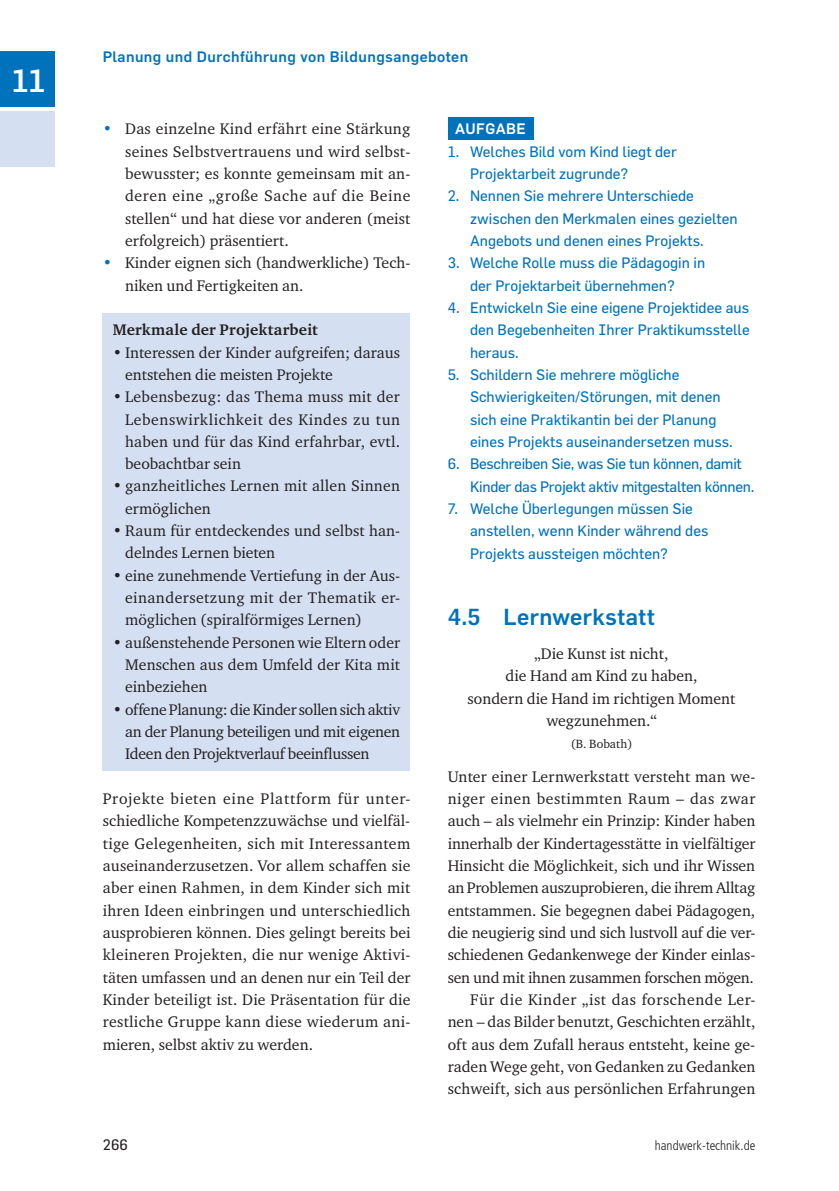
<style>
.page{position:relative;width:839px;height:1191px;background:#fff}
.page>*{position:absolute;margin:0;border:0;box-sizing:border-box;transform-origin:0 0}
.t1{font:500 31.5px "Flama";color:#fff}
.t2{font:500 22.75px "Flama";letter-spacing:.015em;color:#0072bc}
.t3{font:15.75px/22.4px "Charter ITC Regu OS";color:#231f20;text-align:justify}
.t4{font:15.75px "Charter ITC Bold OS";letter-spacing:.02em;color:#231f20}
.t5{font:14.88px/22.4px "Flama";color:#0072bc}
.t6{font:14.88px/22.4px "Flama";letter-spacing:-.02em;color:#0072bc}
.t7{font:500 14.88px "Flama";letter-spacing:.03em;color:#0072bc}
.t8{font:500 14.88px "Flama";letter-spacing:.03em;color:#fff}
.t9{font:14.88px "Flama";color:#231f20}
.t10{font:300 condensed 13.12px "Frutiger LT Std";color:#231f20}
.t11{font:12.25px "Charter ITC Regu OS";color:#231f20}
.s1{color:#0072bc}
</style>
<div class="page">
<div style="left:0;top:51px;width:54px;height:56px;background:#0072bc"></div>
<div style="left:0;top:111px;width:54px;height:56px;background:#d4e0f1"></div>
<div style="left:448px;top:117px;width:85px;height:23px;background:#0072bc"></div>
<div style="left:103px;top:313px;width:307px;height:457px;background:#d4e0f1"></div>
<h1 class="t1" style="left:12px;top:61px;width:36px">11</h1>
<p class="t7" style="left:103px;top:48px;width:367px">Planung und Durchführung von Bildungsangeboten</p>
<p class="t3" style="left:125px;top:117px;width:287px;text-indent:-22px"><span class="s1">•</span> Das einzelne Kind erfährt eine Stärkung seines Selbstvertrauens und wird selbst&shy;bewusster; es konnte gemeinsam mit an&shy;deren eine „große Sache auf die Beine stellen“ und hat diese vor anderen (meist erfolgreich) präsentiert.</p>
<p class="t3" style="left:125px;top:251px;width:287px;text-indent:-22px"><span class="s1">•</span> Kinder eignen sich (handwerkliche) Tech&shy;niken und Fertigkeiten an.</p>
<p class="t4" style="left:113px;top:320px;width:207px">Merkmale der Projektarbeit</p>
<p class="t3" style="left:125px;top:341px;width:276px;text-indent:-12px">• Interessen der Kinder aufgreifen; daraus entstehen die meisten Projekte</p>
<p class="t3" style="left:125px;top:385px;width:276px;text-indent:-12px">• Lebensbezug: das Thema muss mit der Lebenswirklichkeit des Kindes zu tun haben und für das Kind erfahrbar, evtl. beobachtbar sein</p>
<p class="t3" style="left:125px;top:475px;width:276px;text-indent:-12px">• ganzheitliches Lernen mit allen Sinnen ermöglichen</p>
<p class="t3" style="left:125px;top:519px;width:276px;text-indent:-12px">• Raum für entdeckendes und selbst han&shy;delndes Lernen bieten</p>
<p class="t3" style="left:125px;top:564px;width:276px;text-indent:-12px">• eine zunehmende Vertiefung in der Aus&shy;einandersetzung mit der Thematik er&shy;möglichen (spiralförmiges Lernen)</p>
<p class="t3" style="left:125px;top:631px;width:276px;text-indent:-12px">• außenstehende Personen wie Eltern oder Menschen aus dem Umfeld der Kita mit einbeziehen</p>
<p class="t3" style="left:125px;top:698px;width:276px;text-indent:-12px">• offene Planung: die Kinder sollen sich aktiv an der Planung beteiligen und mit eigenen Ideen den Projektverlauf beeinflussen</p>
<p class="t3" style="left:103px;top:787px;width:309px">Projekte bieten eine Plattform für unter&shy;schiedliche Kompetenzzuwächse und vielfäl&shy;tige Gelegenheiten, sich mit Interessantem auseinanderzusetzen. Vor allem schaffen sie aber einen Rahmen, in dem Kinder sich mit ihren Ideen einbringen und unterschiedlich ausprobieren können. Dies gelingt bereits bei kleineren Projekten, die nur wenige Aktivi&shy;täten umfassen und an denen nur ein Teil der Kinder beteiligt ist. Die Präsentation für die restliche Gruppe kann diese wiederum ani&shy;mieren, selbst aktiv zu werden.</p>
<p class="t9" style="left:103px;top:1136px;width:27px">266</p>
<p class="t8" style="left:455px;top:120px;width:72px">AUFGABE</p>
<p class="t5" style="left:470px;top:140px;width:208px;text-indent:-22px">1. Welches Bild vom Kind liegt der<br>Projektarbeit zugrunde?</p>
<p class="t5" style="left:470px;top:184px;width:269px;text-indent:-22px">2. Nennen Sie mehrere Unterschiede zwischen den Merkmalen eines gezielten<br>Angebots und denen eines Projekts.</p>
<p class="t5" style="left:448px;top:251px;width:259px;text-align:center">3. Welche Rolle muss die Pädagogin in der Projektarbeit übernehmen?</p>
<p class="t5" style="left:470px;top:296px;width:281px;text-align:justify;text-indent:-22px">4. Entwickeln Sie eine eigene Projektidee aus den Begebenheiten Ihrer Praktikumsstelle heraus.</p>
<p class="t5" style="left:470px;top:363px;width:264px;text-indent:-22px">5. Schildern Sie mehrere mögliche Schwierigkeiten/Störungen, mit denen sich eine Praktikantin bei der Planung eines Projekts auseinandersetzen muss.</p>
<p class="t6" style="left:470px;top:452px;width:286px;text-indent:-22px">6. Beschreiben Sie, was Sie tun können, damit<br>Kinder das Projekt aktiv mitgestalten können.</p>
<p class="t5" style="left:470px;top:497px;width:240px;text-indent:-22px">7. Welche Überlegungen müssen Sie anstellen, wenn Kinder während des<br>Projekts aussteigen möchten?</p>
<p class="t2" style="left:448px;top:604px;width:208px">4.5 Lernwerkstatt</p>
<p class="t3" style="left:467px;top:642px;width:269px;text-align:center">„Die Kunst ist nicht,<br>die Hand am Kind zu haben,<br>sondern die Hand im richtigen Moment wegzunehmen.“</p>
<p class="t11" style="left:570px;top:736px;width:63px">(B. Bobath)</p>
<p class="t3" style="left:447px;top:765px;width:309px;text-align:right">Unter einer Lernwerkstatt versteht man we&shy;niger einen bestimmten Raum – das zwar auch – als vielmehr ein Prinzip: Kinder haben innerhalb der Kindertagesstätte in vielfältiger Hinsicht die Möglichkeit, sich und ihr Wissen an Problemen auszuprobieren, die ihrem Alltag entstammen. Sie begegnen dabei Pädagogen, die neugierig sind und sich lustvoll auf die ver&shy;schiedenen Gedankenwege der Kinder einlas&shy;sen und mit ihnen zusammen forschen mögen.<br>Für die Kinder „ist das forschende Ler&shy;nen – das Bilder benutzt, Geschichten erzählt, oft aus dem Zufall heraus entsteht, keine ge&shy;raden Wege geht, von Gedanken zu Gedanken schweift, sich aus persönlichen Erfahrungen</p>
<p class="t10" style="left:654px;top:1138px;width:102px">handwerk-technik.de</p>
</div>
